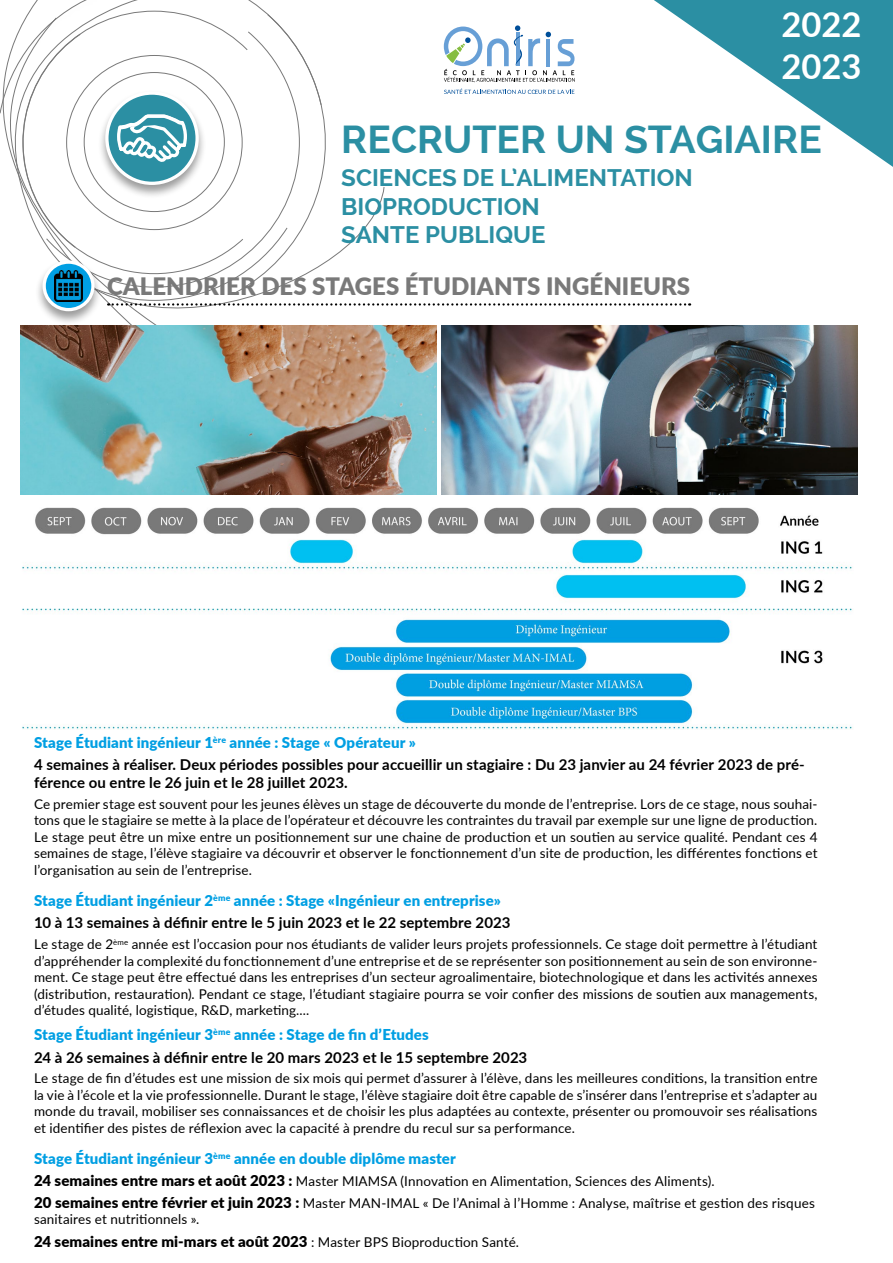
<style>
.page{position:relative;width:893px;height:1263px;background:#fff}
.page>*{position:absolute;margin:0;border:0;box-sizing:border-box;transform-origin:0 0}
.t1{font:700 39px "Raleway";color:#2b8fa3}
.t2{font:700 34.5px/41.4px "Lato";color:#fff}
.t3{font:700 24px/28.5px "Raleway";color:#2b8fa3}
.t4{font:900 24px "Lato";color:#797979}
.t5{font:700 15px/22.2px "Lato";letter-spacing:.005em;color:#000}
.t6{font:900 15px/22.2px "Lato";letter-spacing:.005em;color:#009fe3}
.t7{font:900 15px "Lato";letter-spacing:.005em;color:#000}
.t8{font:13.5px/16.5px "Lato";letter-spacing:.01em;color:#000;text-align:justify}
.s1{font-weight:900;color:#009fe3}
.s2{font-weight:700;color:#000}
.s3{font-weight:900;font-size:15px}
.s4{font-weight:400;font-size:13.5px}
</style>
<div class="page">
<div style="left:35px;top:259px;width:68px;height:66px;background:#000;opacity:.4"></div>
<div style="left:43px;top:260px;width:52px;height:51px;border:3px solid #fff;border-radius:50%"></div>
<img style="left:20px;top:326px;width:416px;height:169px">
<img style="left:441px;top:326px;width:416px;height:169px">
<img style="left:22px;top:507px;width:830px;height:222px">
<svg style="left:0;top:0;width:893px;height:306px"></svg>
<h2 class="t2" style="left:781px;top:3px;width:82px">2022<br>2023</h2>
<h1 class="t1" style="left:341px;top:117px;width:482px">RECRUTER UN STAGIAIRE</h1>
<h3 class="t3" style="left:341px;top:164px;width:353px">SCIENCES DE L’ALIMENTATION<br>BIOPRODUCTION<br>SANTE PUBLIQUE</h3>
<h3 class="t4" style="left:107px;top:269px;width:585px">CALENDRIER DES STAGES ÉTUDIANTS INGÉNIEURS</h3>
<p class="t5" style="left:34px;top:730px;width:772px"><span class="s1">Stage Étudiant ingénieur 1</span><sup>ère</sup> <span class="s1">année : Stage « Opérateur »<br></span>4 semaines à réaliser. Deux périodes possibles pour accueillir un stagiaire : Du 23 janvier au 24 février 2023 de pré-</p>
<p class="t5" style="left:34px;top:771px;width:315px">férence ou entre le 26 juin et le 28 juillet 2023.</p>
<p class="t8" style="left:34px;top:795px;width:785px">Ce premier stage est souvent pour les jeunes élèves un stage de découverte du monde de l’entreprise. Lors de ce stage, nous souhai&shy;tons que le stagiaire se mette à la place de l’opérateur et découvre les contraintes du travail par exemple sur une ligne de production.<br>Le stage peut être un mixe entre un positionnement sur une chaine de production et un soutien au service qualité. Pendant ces 4 semaines de stage, l’élève stagiaire va découvrir et observer le fonctionnement d’un site de production, les différentes fonctions et l’organisation au sein de l’entreprise.</p>
<p class="t6" style="left:34px;top:889px;width:478px">Stage Étudiant ingénieur 2<sup>ème</sup> année : Stage «Ingénieur en entreprise»<br><span class="s2">10 à 13 semaines à définir entre le 5 juin 2023 et le 22 septembre 2023</span></p>
<p class="t8" style="left:34px;top:935px;width:785px">Le stage de 2<sup>ème</sup> année est l’occasion pour nos étudiants de valider leurs projets professionnels. Ce stage doit permettre à l’étudiant d’appréhender la complexité du fonctionnement d’une entreprise et de se représenter son positionnement au sein de son environne&shy;ment. Ce stage peut être effectué dans les entreprises d’un secteur agroalimentaire, biotechnologique et dans les activités annexes (distribution, restauration). Pendant ce stage, l’étudiant stagiaire pourra se voir confier des missions de soutien aux managements, d’études qualité, logistique, R&amp;D, marketing....</p>
<p class="t5" style="left:34px;top:1023px;width:495px"><span class="s1">Stage Étudiant ingénieur 3</span><sup>ème</sup> <span class="s1">année : Stage de fin d’Etudes<br></span>24 à 26 semaines à définir entre le 20 mars 2023 et le 15 septembre 2023</p>
<p class="t8" style="left:34px;top:1069px;width:785px">Le stage de fin d’études est une mission de six mois qui permet d’assurer à l’élève, dans les meilleures conditions, la transition entre la vie à l’école et la vie professionnelle. Durant le stage, l’élève stagiaire doit être capable de s’insérer dans l’entreprise et s’adapter au monde du travail, mobiliser ses connaissances et de choisir les plus adaptées au contexte, présenter ou promouvoir ses réalisations et identifier des pistes de réflexion avec la capacité à prendre du recul sur sa performance.</p>
<p class="t6" style="left:34px;top:1146px;width:423px">Stage Étudiant ingénieur 3<sup>ème</sup> année en double diplôme master</p>
<p class="t8" style="left:34px;top:1169px;width:782px;line-height:22.2px"><span class="s3">24 semaines entre mars et août 2023 :</span> Master MIAMSA (Innovation en Alimentation, Sciences des Aliments).<br><span class="s3">20 semaines entre février et juin 2023 :</span> Master MAN-IMAL « De l’Animal à l’Homme : Analyse, maîtrise et gestion des risques</p>
<p class="t8" style="left:34px;top:1210px;width:167px">sanitaires et nutritionnels ».</p>
<p class="t7" style="left:34px;top:1230px;width:487px">24 semaines entre mi-mars et août 2023 <span class="s4">: Master BPS Bioproduction Santé.</span></p>
</div>
